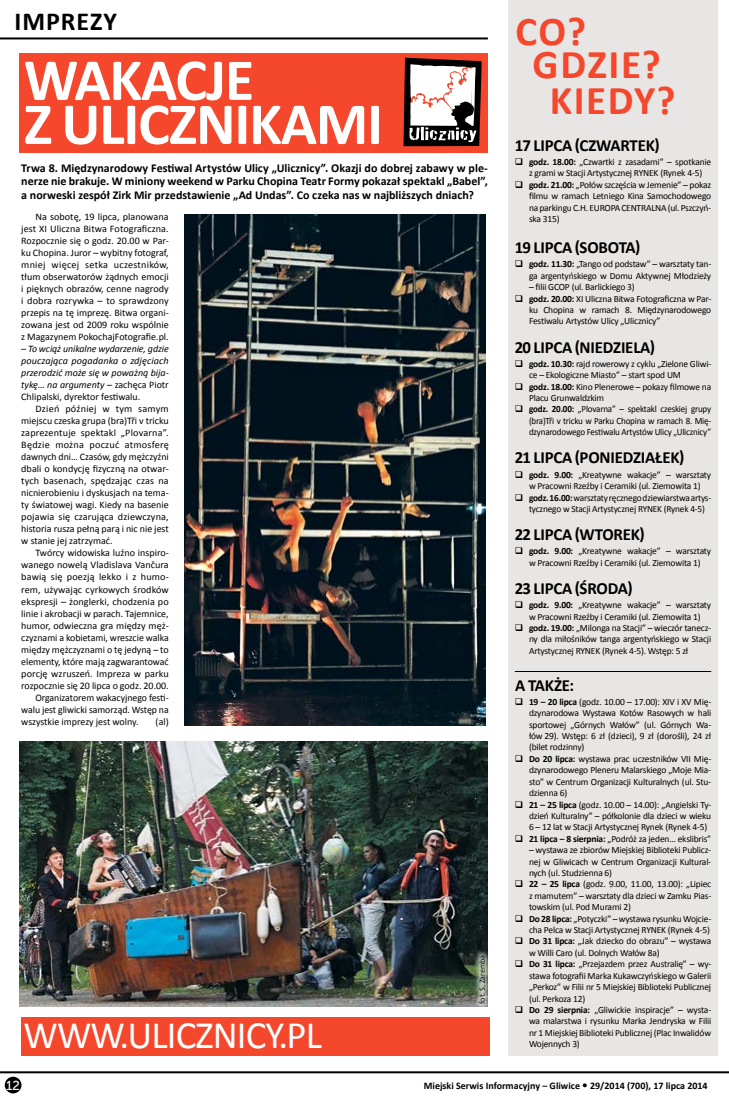
<style>
.page{position:relative;width:729px;height:1098px;background:#fff}
.page>*{position:absolute;margin:0;border:0;box-sizing:border-box;transform-origin:0 0}
.t1{font:700 60px/44px "Calibri";letter-spacing:-.02em;color:#fff}
.t2{font:700 41px/33px "Calibri";color:#f4472c;text-align:center}
.t3{font:39px "Calibri";color:#fff}
.t4{font:700 26px "Calibri";color:#000}
.t5{font:700 17px "Calibri";letter-spacing:-.01em;color:#000}
.t6{font:13px "Museo Sans 500";color:#fff}
.t7{font:700 12px/13.5px "Calibri";color:#000;text-align:justify}
.t8{font:10px/12px "Calibri";color:#000;text-align:justify}
.t9{font:italic 10px/12px "Calibri";color:#000;text-align:justify}
.t10{font:700 10px "Calibri";color:#000}
.t11{font:9.5px/11.4px "Calibri";letter-spacing:-.02em;color:#000;text-align:justify}
.t12{font:9.5px/11.4px "Calibri";letter-spacing:-.02em;color:#000;text-align:justify;scale:.95 1}
.t13{font:8px "Calibri";color:#000}
.s1{font-weight:700}
.s2{font-style:normal}
</style>
<div class="page">
<div style="left:507px;top:0;width:210px;height:1054px;background:#e8e6e4"></div>
<hr style="left:0;top:1070px;width:729px;height:2px;background:#000">
<div style="left:5px;top:1076px;width:16px;height:16px;background:#000;border-radius:50%"></div>
<hr style="left:0;top:37px;width:488px;height:2px;background:#000">
<hr style="left:514px;top:670px;width:197px;height:1px;background:#000">
<div style="left:20px;top:53px;width:468px;height:99px;background:#f4472c"></div>
<svg style="left:403px;top:58px;width:78px;height:88px;background:#988b89"></svg>
<div style="left:21px;top:1016px;width:468px;height:38px;background:#f4472c"></div>
<div style="left:471px;top:827px;width:17px;height:61px;background:#fff;opacity:.75"></div>
<img style="left:184px;top:214px;width:302px;height:511px">
<img style="left:20px;top:741px;width:467px;height:265px">
<div style="left:473px;top:948px;width:17px;height:61px;background:#fff;opacity:.75"></div>
<h3 class="t4" style="left:14px;top:5px;width:16px">imprezy</h3>
<h2 class="t2" style="left:515px;top:15px;width:72px">Co ?<br>Gdzie</h2>
<h2 class="t2" style="left:549px;top:47px;width:127px;line-height:35.8px;text-align:left;text-indent:92px">?<br>Kie Dy?</h2>
<h3 class="t5" style="left:514px;top:134px;width:146px">17 lipca (czwarte k)</h3>
<p class="t11" style="left:514px;top:156px;width:198px;text-align:center">❑ <span class="s1">godz. 18.00:</span> „Czwartki z zasadami” – spotkanie z grami w Stacji Artystycznej RYNEK (Rynek 4-5)</p>
<p class="t11" style="left:529px;top:179px;width:184px;text-indent:-14px">❑ <span class="s1">godz. 21.00:</span> „Połów szczęścia w Jemenie” – pokaz filmu w ramach Letniego Kina Samochodowego na parkingu C.H. EUROPA CENTRALNA (ul. Pszczyń&shy;ska 315)</p>
<h3 class="t5" style="left:514px;top:236px;width:127px">19 lipca (so bota)</h3>
<p class="t11" style="left:514px;top:258px;width:198px;text-align:right">❑ <span class="s1">godz. 11.30:</span> „Tango od podstaw” – warsztaty tan&shy;ga argentyńskiego w Domu Aktywnej Młodzieży</p>
<p class="t11" style="left:529px;top:281px;width:107px">– filii GCOP (ul. Barlickiego 3)</p>
<p class="t11" style="left:529px;top:292px;width:184px;text-indent:-14px">❑ <span class="s1">godz. 20.00:</span> XI Uliczna Bitwa Fotograficzna w Par&shy;ku Chopina w ramach 8. Międzynarodowego Festiwalu Artystów Ulicy „Ulicznicy”</p>
<h3 class="t5" style="left:514px;top:336px;width:74px">20 lipca (niedzie</h3>
<h3 class="t5" style="left:633px;top:336px;width:23px">la)</h3>
<p class="t11" style="left:529px;top:358px;width:184px;text-indent:-14px">❑ <span class="s1">godz. 10.30:</span> rajd rowerowy z cyklu „Zielone Gliwi&shy;ce – Ekologiczne Miasto” – start spod UM</p>
<p class="t11" style="left:529px;top:380px;width:184px;text-indent:-14px">❑ <span class="s1">godz. 18.00:</span> Kino Plenerowe – pokazy filmowe na<br>Placu Grunwaldzkim</p>
<p class="t12" style="left:529px;top:403px;width:193px;text-indent:-14px">❑ <span class="s1">godz. 20.00:</span> „Plovarna” – spektakl czeskiej grupy (bra)Tři v tricku w Parku Chopina w ramach 8. Mię&shy;dzynarodowego Festiwalu Artystów Ulicy „Ulicznicy”</p>
<h3 class="t5" style="left:514px;top:447px;width:74px">21 lipca (poniedzi</h3>
<h3 class="t5" style="left:645px;top:447px;width:41px">ałe k)</h3>
<p class="t11" style="left:514px;top:468px;width:198px;text-align:center">❑ <span class="s1">godz. 9.00:</span> „Kreatywne wakacje” – warsztaty w Pracowni Rzeźby i Ceramiki (ul. Ziemowita 1)</p>
<p class="t11" style="left:529px;top:491px;width:184px;text-indent:-14px">❑ <span class="s1">godz. 16.00:</span> warsztaty ręcznego dziewiarstwa artys&shy;tycznego w Stacji Artystycznej RYNEK (Rynek 4-5)</p>
<h3 class="t5" style="left:514px;top:523px;width:76px">22 lipca (wtore</h3>
<h3 class="t5" style="left:631px;top:523px;width:15px">k)</h3>
<p class="t11" style="left:514px;top:545px;width:198px;text-align:center">❑ <span class="s1">godz. 9.00:</span> „Kreatywne wakacje” – warsztaty w Pracowni Rzeźby i Ceramiki (ul. Ziemowita 1)</p>
<h3 class="t5" style="left:514px;top:577px;width:119px">23 lipca (środa)</h3>
<p class="t11" style="left:514px;top:599px;width:198px;text-align:center">❑ <span class="s1">godz. 9.00:</span> „Kreatywne wakacje” – warsztaty w Pracowni Rzeźby i Ceramiki (ul. Ziemowita 1)</p>
<p class="t11" style="left:529px;top:622px;width:184px;text-indent:-14px">❑ <span class="s1">godz. 19.00:</span> „Milonga na Stacji” – wieczór tanecz&shy;ny dla miłośników tanga argentyńskiego w Stacji Artystycznej RYNEK (Rynek 4-5). Wstęp: 5 zł</p>
<h3 class="t5" style="left:515px;top:673px;width:61px">A także:</h3>
<p class="t11" style="left:529px;top:695px;width:184px;text-indent:-14px">❑ <span class="s1">19 – 20 lipca</span> (godz. 10.00 – 17.00): XIV i XV Mię&shy;dzynarodowa Wystawa Kotów Rasowych w hali sportowej „Górnych Wałów” (ul. Górnych Wa&shy;łów 29). Wstęp: 6 zł (dzieci), 9 zł (dorośli), 24 zł (bilet rodzinny)</p>
<p class="t11" style="left:529px;top:752px;width:184px;text-indent:-14px">❑ <span class="s1">Do 20 lipca:</span> wystawa prac uczestników VII Mię&shy;dzynarodowego Pleneru Malarskiego „Moje Mia&shy;sto” w Centrum Organizacji Kulturalnych (ul. Stu&shy;dzienna 6)</p>
<p class="t11" style="left:529px;top:798px;width:184px;text-indent:-14px">❑ <span class="s1">21 – 25 lipca</span> (godz. 10.00 – 14.00): „Angielski Ty&shy;dzień Kulturalny” – półkolonie dla dzieci w wieku 6 – 12 lat w Stacji Artystycznej Rynek (Rynek 4-5)</p>
<p class="t11" style="left:514px;top:832px;width:198px">❑ <span class="s1">21 lipca – 8 sierpnia:</span> „Podróż za jeden… ekslibris”</p>
<p class="t11" style="left:529px;top:844px;width:184px">– wystawa ze zbiorów Miejskiej Biblioteki Publicz&shy;nej w Gliwicach w Centrum Organizacji Kultural&shy;nych (ul. Studzienna 6)</p>
<p class="t11" style="left:529px;top:878px;width:184px;text-indent:-14px">❑ <span class="s1">22 – 25 lipca</span> (godz. 9.00, 11.00, 13.00): „Lipiec z mamutem” – warsztaty dla dzieci w Zamku Pias&shy;towskim (ul. Pod Murami 2)</p>
<p class="t11" style="left:514px;top:912px;width:198px;text-align:right">❑ <span class="s1">Do 28 lipca:</span> „Potyczki” – wystawa rysunku Wojcie&shy;cha Pelca w Stacji Artystycznej RYNEK (Rynek 4-5)</p>
<p class="t11" style="left:529px;top:935px;width:184px;text-indent:-14px">❑ <span class="s1">Do 31 lipca:</span> „Jak dziecko do obrazu” – wystawa w Willi Caro (ul. Dolnych Wałów 8a)</p>
<p class="t11" style="left:529px;top:958px;width:184px;text-indent:-14px">❑ <span class="s1">Do 31 lipca:</span> „Przejazdem przez Australię” – wy&shy;stawa fotografii Marka Kukawczyńskiego w Galerii „Perkoz” w Filii nr 5 Miejskiej Biblioteki Publicznej (ul. Perkoza 12)</p>
<p class="t11" style="left:529px;top:1003px;width:184px;text-indent:-14px">❑ <span class="s1">Do 29 sierpnia:</span> „Gliwickie inspiracje” – wysta&shy;wa malarstwa i rysunku Marka Jendryska w Filii nr 1 Miejskiej Biblioteki Publicznej (Plac Inwalidów Wojennych 3)</p>
<h1 class="t1" style="left:24px;top:58px;width:323px">Wakacje<br>z Uliczni kami</h1>
<p class="t7" style="left:21px;top:161px;width:468px">Trwa 8. Międzynarodowy Festiwal Artystów Ulicy „Ulicznicy”. Okazji do dobrej zabawy w ple&shy;nerze nie brakuje. W miniony weekend w Parku Chopina Teatr Formy pokazał spektakl „Babel”, a norweski zespół Zirk Mir przedstawienie „Ad Undas”. Co czeka nas w najbliższych dniach?</p>
<p class="t8" style="left:21px;top:211px;width:149px;text-indent:14px">Na sobotę, 19 lipca, planowana jest XI Uliczna Bitwa Fotograficzna.<br>Rozpocznie się o godz. 20.00 w Par&shy;ku Chopina. Juror – wybitny fotograf, mniej więcej setka uczestników, tłum obserwatorów żądnych emocji i pięknych obrazów, cenne nagrody i dobra rozrywka – to sprawdzony przepis na tę imprezę. Bitwa organi&shy;zowana jest od 2009 roku wspólnie z Magazynem PokochajFotografie.pl.</p>
<p class="t9" style="left:21px;top:342px;width:149px">– To wciąż unikalne wydarzenie, gdzie pouczająca pogadanka o zdjęciach przerodzić może się w poważną bija&shy;tykę… na argumenty <span class="s2">– zachęca Piotr Chlipalski, dyrektor festiwalu.</span></p>
<p class="t8" style="left:21px;top:403px;width:149px;text-indent:14px">Dzień później w tym samym miejscu czeska grupa (bra)Tři v tricku zaprezentuje spektakl „Plovarna”.<br>Będzie można poczuć atmosferę dawnych dni… Czasów, gdy mężczyźni dbali o kondycję fizyczną na otwar&shy;tych basenach, spędzając czas na nicnierobieniu i dyskusjach na tema&shy;ty światowej wagi. Kiedy na basenie pojawia się czarująca dziewczyna, historia rusza pełną parą i nic nie jest w stanie jej zatrzymać.</p>
<p class="t8" style="left:35px;top:547px;width:135px">Twórcy widowiska luźno inspiro-</p>
<p class="t8" style="left:21px;top:559px;width:149px">wanego nowelą Vladislava Vančura</p>
<p class="t8" style="left:21px;top:571px;width:149px">bawią się poezją lekko i z humo-</p>
<p class="t8" style="left:21px;top:583px;width:149px">rem, używając cyrkowych środków</p>
<p class="t8" style="left:21px;top:595px;width:149px">ekspresji – żonglerki, chodzenia po</p>
<p class="t8" style="left:21px;top:607px;width:149px">linie i akrobacji w parach. Tajemnice,</p>
<p class="t8" style="left:21px;top:619px;width:149px">humor, odwieczna gra między męż-</p>
<p class="t8" style="left:21px;top:631px;width:149px">czyznami a kobietami, wreszcie walka</p>
<p class="t8" style="left:21px;top:643px;width:149px">między mężczyznami o tę jedyną – to</p>
<p class="t8" style="left:21px;top:655px;width:149px">elementy, które mają zagwarantować</p>
<p class="t8" style="left:21px;top:667px;width:149px">porcję wzruszeń. Impreza w parku</p>
<p class="t8" style="left:21px;top:679px;width:149px">rozpocznie się 20 lipca o godz. 20.00.</p>
<p class="t8" style="left:35px;top:691px;width:135px">Organizatorem wakacyjnego festi-</p>
<p class="t8" style="left:21px;top:703px;width:149px">walu jest gliwicki samorząd. Wstęp na</p>
<p class="t8" style="left:21px;top:715px;width:119px">wszystkie imprezy jest wolny.</p>
<p class="t8" style="left:156px;top:715px;width:15px">(al)</p>
<p class="t13" style="left:477px;top:1003px;width:51px;rotate:-90deg">fot. S. Zaremba</p>
<h3 class="t3" style="left:23px;top:1009px;width:35px">www</h3>
<h3 class="t3" style="left:119px;top:1009px;width:26px">.ulicznicy</h3>
<h3 class="t3" style="left:278px;top:1009px;width:26px">.pl</h3>
<h3 class="t6" style="left:6px;top:1077px;width:15px">12</h3>
<p class="t10" style="left:424px;top:1078px;width:285px">Miejski Serwis Informacyjny – Gliwice 29/2014 (700), 17 lipca 2014</p>
</div>
